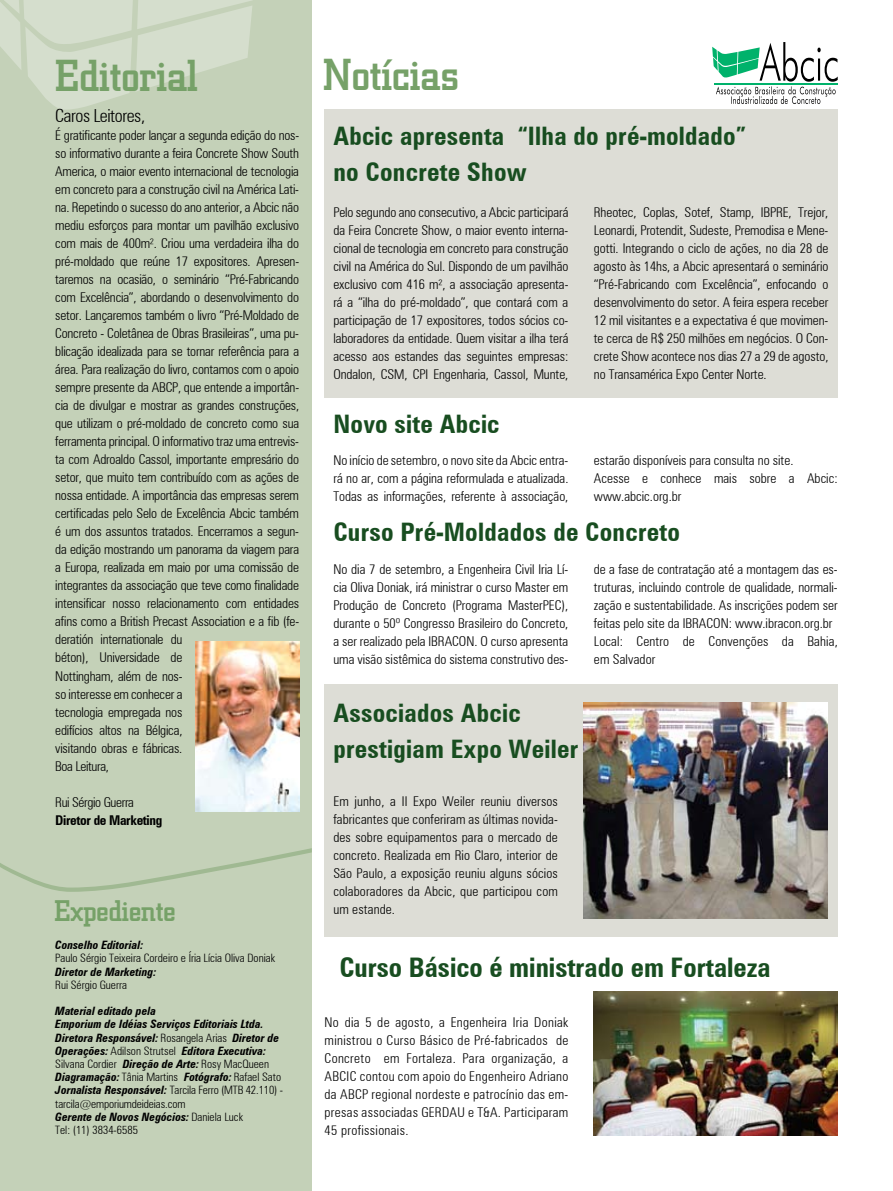
<style>
.page{position:relative;width:893px;height:1191px;background:#fff}
.page>*{position:absolute;margin:0;border:0;box-sizing:border-box;transform-origin:0 0}
.t1{font:500 45px "Square Slabserif 711 BT";color:#76a168}
.t2{font:500 30px "Square Slabserif 711 BT";color:#76a168}
.t3{font:700 condensed 27px "Zurich BT";color:#184d20}
.t4{font:700 condensed 25.5px/36px "Zurich BT";letter-spacing:.01em;color:#184d20}
.t5{font:300 condensed 18px "Zurich BT";letter-spacing:-.025em;color:#000}
.t6{font:300 condensed 13.5px/18px "Zurich BT";letter-spacing:-.015em;color:#000;text-align:justify}
.t7{font:700 condensed 13.5px "Zurich BT";letter-spacing:-.025em;color:#000}
.t8{font:italic 700 condensed 11.55px/13.2px "Zurich BT";color:#000}
.t9{font:300 condensed 11.55px "Zurich BT";color:#000}
.s1{font-weight:300;font-style:normal}
</style>
<div class="page">
<div style="left:0;top:0;width:312px;height:1191px;background:#c4d1b8"></div>
<svg style="left:0;top:0;width:252px;height:110px"></svg>
<div style="left:325px;top:109px;width:513px;height:288px;background:#ddddd6"></div>
<svg style="left:712px;top:42px;width:126px;height:62px"></svg>
<img style="left:195px;top:641px;width:104px;height:170px">
<svg style="left:0;top:848px;width:312px;height:43px"></svg>
<div style="left:325px;top:684px;width:513px;height:252px;background:#ddddd6"></div>
<img style="left:583px;top:702px;width:244px;height:216px">
<img style="left:594px;top:991px;width:244px;height:144px">
<h1 class="t1" style="left:55px;top:47px;width:144px">Editorial</h1>
<h1 class="t1" style="left:323px;top:46px;width:137px">Notícias</h1>
<h3 class="t5" style="left:55px;top:105px;width:91px">Caros Leitores,</h3>
<p class="t6" style="left:55px;top:126px;width:245px;text-align:left">É gratificante poder lançar a segunda edição do nos&shy;so informativo durante a feira Concrete Show South America, o maior evento internacional de tecnologia em concreto para a construção civil na América Lati&shy;na. Repetindo o sucesso do ano anterior, a Abcic não mediu esforços para montar um pavilhão exclusivo com mais de 400m². Criou uma verdadeira ilha do pré-moldado que reúne 17 expositores. Apresen&shy;taremos na ocasião, o seminário “Pré-Fabricando com Excelência”, abordando o desenvolvimento do setor. Lançaremos também o livro “Pré-Moldado de Concreto - Coletânea de Obras Brasileiras”, uma pu&shy;blicação idealizada para se tornar referência para a área. Para realização do livro, contamos com o apoio sempre presente da ABCP, que entende a importân&shy;cia de divulgar e mostrar as grandes construções, que utilizam o pré-moldado de concreto como sua ferramenta principal. O informativo traz uma entrevis&shy;ta com Adroaldo Cassol, importante empresário do setor, que muito tem contribuído com as ações de nossa entidade. A importância das empresas serem certificadas pelo Selo de Excelência Abcic também é um dos assuntos tratados. Encerramos a segun&shy;da edição mostrando um panorama da viagem para a Europa, realizada em maio por uma comissão de integrantes da associação que teve como finalidade intensificar nosso relacionamento com entidades afins como a British Precast Association e a fib (fe&shy;deratión internationale du<br>béton), Universidade de<br>Nottingham, além de nos-<br>so interesse em conhecer a<br>tecnologia empregada nos<br>edifícios altos na Bélgica,<br>visitando obras e fábricas.<br>Boa Leitura,</p>
<p class="t6" style="left:55px;top:792px;width:80px">Rui Sérgio Guerra</p>
<p class="t7" style="left:55px;top:811px;width:109px">Diretor de Marketing</p>
<h2 class="t2" style="left:54px;top:892px;width:123px">Expediente</h2>
<p class="t8" style="left:55px;top:938px;width:90px">Conselho Editorial:</p>
<p class="t9" style="left:55px;top:951px;width:221px">Paulo Sérgio Teixeira Cordeiro e Íria Lícia Oliva Doniak</p>
<p class="t8" style="left:55px;top:964px;width:103px">Diretor de Marketing:</p>
<p class="t9" style="left:55px;top:977px;width:73px">Rui Sérgio Guerra</p>
<p class="t8" style="left:55px;top:1004px;width:229px">Material editado pela<br>Emporium de Idéias Serviços Editoriais Ltda.<br>Diretora Responsável: <span class="s1">Rosangela Arias</span> Diretor de Operações: <span class="s1">Adilson Strutsel</span> Editora Executiva:<br><span class="s1">Silvana Cordier</span> Direção de Arte: <span class="s1">Rosy MacQueen </span>Diagramação: <span class="s1">Tânia Martins</span> Fotógrafo: <span class="s1">Rafael Sato </span>Jornalista Responsável: <span class="s1">Tarcila Ferro (MTB 42.110) - tarcila@emporiumdeideias.com<br></span>Gerente de Novos Negócios: <span class="s1">Daniela Luck<br>Tel: (11) 3834-6585</span></p>
<h3 class="t4" style="left:333px;top:118px;width:414px">Abcic apresenta “Ilha do pré-moldado” no Concrete Show</h3>
<p class="t6" style="left:333px;top:203px;width:237px">Pelo segundo ano consecutivo, a Abcic participará da Feira Concrete Show, o maior evento interna&shy;cional de tecnologia em concreto para construção civil na América do Sul. Dispondo de um pavilhão exclusivo com 416 m², a associação apresenta&shy;rá a “ilha do pré-moldado”, que contará com a participação de 17 expositores, todos sócios co&shy;laboradores da entidade. Quem visitar a ilha terá acesso aos estandes das seguintes empresas:<br>Ondalon, CSM, CPI Engenharia, Cassol, Munte,</p>
<p class="t6" style="left:594px;top:203px;width:236px">Rheotec, Coplas, Sotef, Stamp, IBPRE, Trejor, Leonardi, Protendit, Sudeste, Premodisa e Mene&shy;gotti. Integrando o ciclo de ações, no dia 28 de agosto às 14hs, a Abcic apresentará o seminário “Pré-Fabricando com Excelência”, enfocando o desenvolvimento do setor. A feira espera receber 12 mil visitantes e a expectativa é que movimen&shy;te cerca de R$ 250 milhões em negócios. O Con&shy;crete Show acontece nos dias 27 a 29 de agosto, no Transamérica Expo Center Norte.</p>
<h3 class="t4" style="left:333px;top:406px;width:168px">Novo site Abcic</h3>
<p class="t6" style="left:333px;top:451px;width:237px">No início de setembro, o novo site da Abcic entra&shy;rá no ar, com a página reformulada e atualizada.<br>Todas as informações, referente à associação,</p>
<p class="t6" style="left:594px;top:451px;width:245px;text-align:left">estarão disponíveis para consulta no site.<br>Acesse e conhece mais sobre a Abcic: www.abcic.org.br</p>
<h3 class="t4" style="left:333px;top:514px;width:348px">Curso Pré-Moldados de Concreto</h3>
<p class="t6" style="left:333px;top:560px;width:237px">No dia 7 de setembro, a Engenheira Civil Iria Lí&shy;cia Oliva Doniak, irá ministrar o curso Master em Produção de Concreto (Programa MasterPEC), durante o 50º Congresso Brasileiro do Concreto, a ser realizado pela IBRACON. O curso apresenta uma visão sistêmica do sistema construtivo des-</p>
<p class="t6" style="left:594px;top:560px;width:245px;text-align:left">de a fase de contratação até a montagem das es&shy;truturas, incluindo controle de qualidade, normali&shy;zação e sustentabilidade. As inscrições podem ser feitas pelo site da IBRACON: www.ibracon.org.br Local: Centro de Convenções da Bahia, em Salvador</p>
<h3 class="t4" style="left:333px;top:694px;width:246px">Associados Abcic prestigiam Expo Weiler</h3>
<p class="t6" style="left:333px;top:791px;width:226px">Em junho, a II Expo Weiler reuniu diversos fabricantes que conferiram as últimas novida&shy;des sobre equipamentos para o mercado de concreto. Realizada em Rio Claro, interior de São Paulo, a exposição reuniu alguns sócios colaboradores da Abcic, que participou com um estande.</p>
<h3 class="t3" style="left:339px;top:951px;width:433px">Curso Básico é ministrado em Fortaleza</h3>
<p class="t6" style="left:325px;top:1013px;width:245px">No dia 5 de agosto, a Engenheira Iria Doniak ministrou o Curso Básico de Pré-fabricados de Concreto em Fortaleza. Para organização, a ABCIC contou com apoio do Engenheiro Adriano da ABCP regional nordeste e patrocínio das em&shy;presas associadas GERDAU e T&amp;A. Participaram 45 profissionais.</p>
</div>
